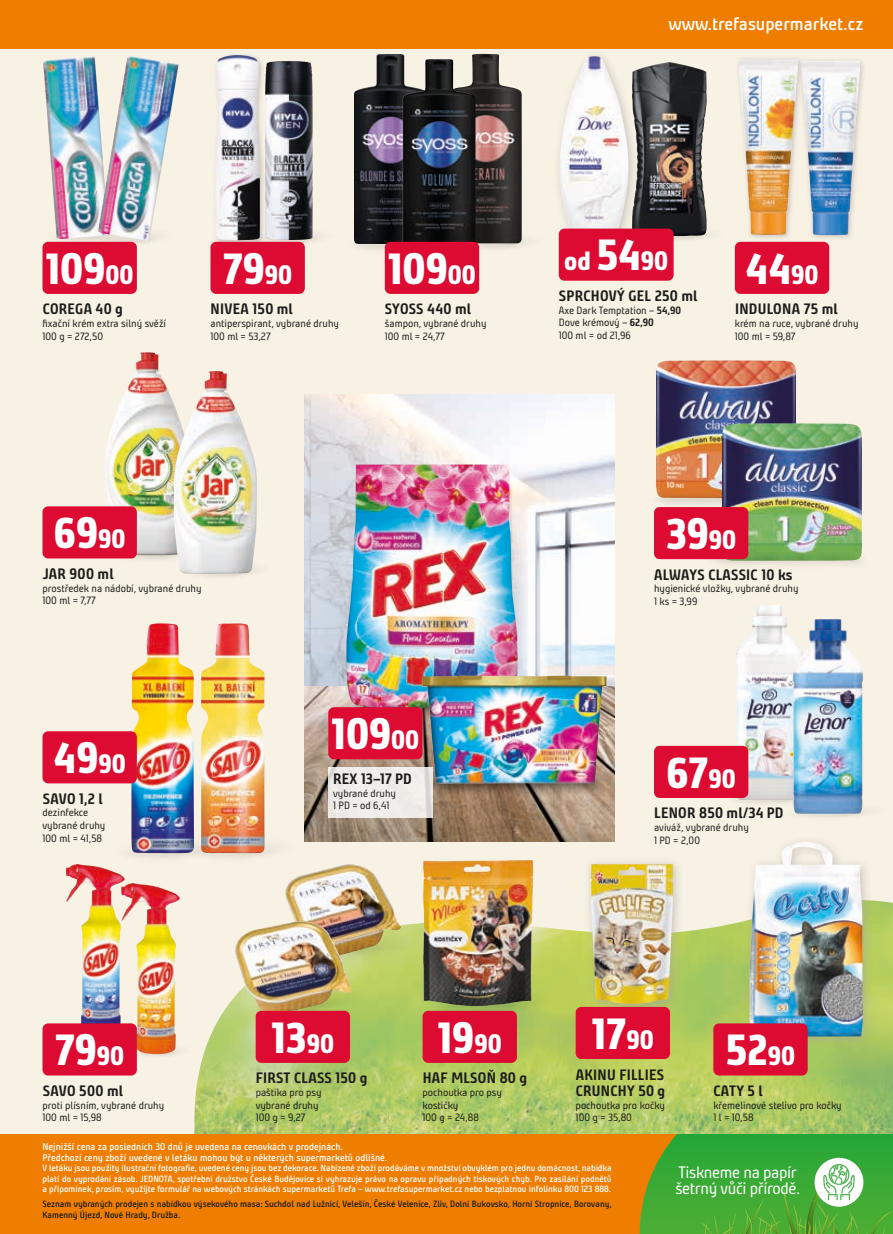
<style>
.page{position:relative;width:893px;height:1234px;background:#fff}
.page>*{position:absolute;margin:0;border:0;box-sizing:border-box;transform-origin:0 0}
.t1{font:800 43.35px "Bunday Clean";color:#fff}
.t2{font:800 26.25px "Bunday Clean";color:#fff}
.t3{font:600 18px "Bunday Clean";color:#fff}
.t4{font:16.5px/16.5px "Bunday Clean";letter-spacing:-.02em;color:#fff}
.t5{font:700 15px/16.5px "Bunday Clean";letter-spacing:.02em;color:#1d1d1b}
.t6{font:10.5px/12.6px "Bunday Clean";color:#1d1d1b}
.t7{font:600 9.75px/10.5px "Bunday Clean";color:#fff}
.t8{font:600 9px/10.5px "Bunday Clean";color:#fff;text-align:justify}
.t9{font:600 9px/10.5px "Bunday Clean";color:#1d1d1b}
.s1{font-size:26.25px}
.s2{font-size:43.35px}
.s3{font-weight:700}
</style>
<div class="page">
<div style="left:0;top:48px;width:893px;height:1085px;background:#f8f2e5"></div>
<img style="left:193px;top:899px;width:700px;height:234px">
<div style="left:584px;top:856px;width:100px;height:159px;background:#a9a2a2;opacity:.6"></div>
<img style="left:591px;top:863px;width:82px;height:140px">
<div style="left:742px;top:834px;width:133px;height:214px;background:#a9a2a2;opacity:.6"></div>
<img style="left:749px;top:841px;width:114px;height:195px">
<div style="left:0;top:0;width:893px;height:48px;background:#ef7d00"></div>
<div style="left:213px;top:52px;width:54px;height:194px;background:#a9a2a2;opacity:.57"></div>
<img style="left:215px;top:55px;width:45px;height:185px">
<div style="left:576px;top:1006px;width:94px;height:52px;background:#dd0a32;border-radius:6px"></div>
<div style="left:713px;top:1023px;width:95px;height:52px;background:#dd0a32;border-radius:6px"></div>
<div style="left:0;top:1133px;width:893px;height:100px;background:#ef7d00"></div>
<svg style="left:640px;top:1133px;width:253px;height:100px;background:#50ad3f"></svg>
<div style="left:735px;top:55px;width:69px;height:186px;background:#a9a2a2;opacity:.6"></div>
<img style="left:739px;top:59px;width:58px;height:176px">
<div style="left:797px;top:57px;width:69px;height:184px;background:#a9a2a2;opacity:.6"></div>
<img style="left:801px;top:61px;width:59px;height:174px">
<div style="left:735px;top:242px;width:94px;height:52px;background:#dd0a32;border-radius:6px"></div>
<img style="left:101px;top:823px;width:99px;height:55px">
<img style="left:131px;top:623px;width:63px;height:229px">
<img style="left:173px;top:824px;width:131px;height:55px">
<img style="left:200px;top:623px;width:65px;height:230px">
<div style="left:43px;top:731px;width:94px;height:52px;background:#dd0a32;border-radius:6px"></div>
<img style="left:65px;top:863px;width:61px;height:160px">
<img style="left:137px;top:1032px;width:63px;height:35px">
<img style="left:121px;top:882px;width:59px;height:171px">
<div style="left:43px;top:1023px;width:94px;height:52px;background:#dd0a32;border-radius:6px"></div>
<div style="left:553px;top:49px;width:87px;height:195px;background:#a9a2a2;opacity:.57"></div>
<img style="left:559px;top:56px;width:70px;height:172px">
<img style="left:674px;top:216px;width:62px;height:35px">
<img style="left:632px;top:62px;width:75px;height:174px">
<div style="left:559px;top:228px;width:115px;height:52px;background:#dd0a32;border-radius:6px"></div>
<img style="left:104px;top:555px;width:71px;height:21px">
<img style="left:105px;top:352px;width:84px;height:203px">
<div style="left:43px;top:506px;width:94px;height:52px;background:#dd0a32;border-radius:6px"></div>
<div style="left:175px;top:544px;width:119px;height:49px;background:#f8f2e5"></div>
<img style="left:174px;top:371px;width:83px;height:203px">
<img style="left:641px;top:480px;width:80px;height:36px">
<img style="left:656px;top:360px;width:140px;height:138px">
<img style="left:689px;top:532px;width:182px;height:49px">
<img style="left:721px;top:423px;width:141px;height:137px">
<div style="left:654px;top:507px;width:94px;height:52px;background:#dd0a32;border-radius:6px"></div>
<img style="left:304px;top:685px;width:310px;height:156px">
<img style="left:304px;top:395px;width:310px;height:290px">
<img style="left:37px;top:210px;width:45px;height:47px">
<img style="left:43px;top:56px;width:55px;height:183px">
<img style="left:82px;top:213px;width:114px;height:46px">
<img style="left:98px;top:56px;width:81px;height:185px">
<div style="left:43px;top:242px;width:94px;height:52px;background:#dd0a32;border-radius:6px"></div>
<img style="left:243px;top:213px;width:111px;height:47px">
<img style="left:265px;top:61px;width:48px;height:179px">
<div style="left:210px;top:242px;width:95px;height:52px;background:#dd0a32;border-radius:6px"></div>
<img style="left:337px;top:218px;width:228px;height:47px">
<img style="left:354px;top:54px;width:73px;height:190px">
<img style="left:450px;top:54px;width:72px;height:189px">
<img style="left:403px;top:59px;width:73px;height:183px">
<div style="left:385px;top:242px;width:94px;height:52px;background:#dd0a32;border-radius:6px"></div>
<img style="left:711px;top:797px;width:62px;height:19px">
<img style="left:736px;top:605px;width:67px;height:195px">
<img style="left:773px;top:791px;width:120px;height:39px">
<img style="left:792px;top:619px;width:71px;height:194px">
<div style="left:654px;top:745px;width:94px;height:52px;background:#dd0a32;border-radius:6px"></div>
<img style="left:334px;top:680px;width:88px;height:29px">
<img style="left:346px;top:464px;width:172px;height:244px">
<img style="left:409px;top:754px;width:199px;height:53px">
<img style="left:422px;top:675px;width:185px;height:109px">
<div style="left:328px;top:766px;width:104px;height:51px;background:#f0ece9"></div>
<div style="left:328px;top:707px;width:95px;height:52px;background:#dd0a32;border-radius:6px"></div>
<img style="left:269px;top:915px;width:154px;height:66px">
<img style="left:285px;top:863px;width:116px;height:95px">
<img style="left:242px;top:975px;width:131px;height:55px">
<img style="left:235px;top:921px;width:117px;height:93px">
<div style="left:256px;top:1010px;width:94px;height:52px;background:#dd0a32;border-radius:6px"></div>
<img style="left:411px;top:972px;width:177px;height:57px">
<img style="left:423px;top:859px;width:110px;height:146px">
<div style="left:423px;top:1010px;width:94px;height:52px;background:#dd0a32;border-radius:6px"></div>
<h3 class="t3" style="left:668px;top:12px;width:196px">www.trefasupermarket.cz</h3>
<h1 class="t1" style="left:46px;top:239px;width:89px">109<span class="s1">00</span></h1>
<h3 class="t5" style="left:43px;top:301px;width:82px">COREGA 40 g</h3>
<p class="t6" style="left:43px;top:317px;width:125px">fixační krém extra silný svěží<br>100 g = 272,50</p>
<h1 class="t1" style="left:223px;top:239px;width:71px">79<span class="s1">90</span></h1>
<h3 class="t5" style="left:211px;top:301px;width:84px">NIVEA 150 ml</h3>
<p class="t6" style="left:210px;top:317px;width:130px">antiperspirant, vybrané druhy<br>100 ml = 53,27</p>
<h1 class="t1" style="left:388px;top:239px;width:89px">109<span class="s1">00</span></h1>
<h3 class="t5" style="left:385px;top:301px;width:88px">SYOSS 440 ml</h3>
<p class="t6" style="left:385px;top:317px;width:103px">šampon, vybrané druhy<br>100 ml = 24,77</p>
<h2 class="t2" style="left:564px;top:243px;width:105px">od <span class="s2">54</span>90</h2>
<h3 class="t5" style="left:559px;top:287px;width:140px">SPRCHOVÝ GEL 250 ml</h3>
<p class="t6" style="left:559px;top:304px;width:124px">Axe Dark Temptation – <span class="s3">54,90<br></span>Dove krémový – <span class="s3">62,90<br></span>100 ml = od 21,96</p>
<h1 class="t1" style="left:746px;top:239px;width:74px">44<span class="s1">90</span></h1>
<h3 class="t5" style="left:735px;top:301px;width:104px">INDULONA 75 ml</h3>
<p class="t6" style="left:735px;top:317px;width:125px">krém na ruce, vybrané druhy<br>100 ml = 59,87</p>
<h1 class="t1" style="left:54px;top:504px;width:73px">69<span class="s1">90</span></h1>
<h3 class="t5" style="left:43px;top:565px;width:73px">JAR 900 ml</h3>
<p class="t6" style="left:43px;top:581px;width:160px">prostředek na nádobí, vybrané druhy<br>100 ml = 7,77</p>
<h1 class="t1" style="left:54px;top:728px;width:74px">49<span class="s1">90</span></h1>
<h3 class="t5" style="left:43px;top:790px;width:62px">SAVO 1,2 l</h3>
<p class="t6" style="left:43px;top:806px;width:64px">dezinfekce vybrané druhy<br>100 ml = 41,58</p>
<h1 class="t1" style="left:332px;top:704px;width:89px">109<span class="s1">00</span></h1>
<h3 class="t5" style="left:333px;top:770px;width:80px">REX 13–17 PD</h3>
<p class="t6" style="left:333px;top:786px;width:64px">vybrané druhy<br>1 PD = od 6,41</p>
<h1 class="t1" style="left:666px;top:504px;width:72px">39<span class="s1">90</span></h1>
<h3 class="t5" style="left:654px;top:566px;width:140px">ALWAYS CLASSIC 10 ks</h3>
<p class="t6" style="left:654px;top:582px;width:146px">hygienické vložky, vybrané druhy<br>1 ks = 3,99</p>
<h1 class="t1" style="left:666px;top:743px;width:71px">67<span class="s1">90</span></h1>
<h3 class="t5" style="left:654px;top:804px;width:131px">LENOR 850 ml/34 PD</h3>
<p class="t6" style="left:654px;top:821px;width:96px">aviváž, vybrané druhy<br>1 PD = 2,00</p>
<h1 class="t1" style="left:55px;top:1020px;width:71px">79<span class="s1">90</span></h1>
<h3 class="t5" style="left:43px;top:1082px;width:82px">SAVO 500 ml</h3>
<p class="t6" style="left:43px;top:1098px;width:123px">proti plísním, vybrané druhy<br>100 ml = 15,98</p>
<h1 class="t1" style="left:271px;top:1008px;width:64px">13<span class="s1">90</span></h1>
<h3 class="t5" style="left:256px;top:1069px;width:113px">FIRST CLASS 150 g</h3>
<p class="t6" style="left:256px;top:1085px;width:67px">paštika pro psy vybrané druhy<br>100 g = 9,27</p>
<h1 class="t1" style="left:438px;top:1008px;width:65px">19<span class="s1">90</span></h1>
<h3 class="t5" style="left:423px;top:1069px;width:106px">HAF MLSOŇ 80 g</h3>
<p class="t6" style="left:423px;top:1085px;width:81px">pochoutka pro psy kostičky<br>100 g = 24,88</p>
<h1 class="t1" style="left:592px;top:1004px;width:63px">17<span class="s1">90</span></h1>
<h3 class="t5" style="left:576px;top:1065px;width:91px">AKINU FILLIES<br>CRUNCHY 50 g</h3>
<p class="t6" style="left:576px;top:1098px;width:91px">pochoutka pro kočky<br>100 g = 35,80</p>
<h1 class="t1" style="left:726px;top:1020px;width:71px">52<span class="s1">90</span></h1>
<h3 class="t5" style="left:713px;top:1082px;width:51px">CATY 5 l</h3>
<p class="t6" style="left:713px;top:1098px;width:130px">křemelinové stelivo pro kočky<br>1 l = 10,58</p>
<p class="t7" style="left:43px;top:1141px;width:346px">Nejnižší cena za posledních 30 dnů je uvedena na cenovkách v prodejnách.<br>Předchozí ceny zboží uvedené v letáku mohou být u některých supermarketů odlišné.</p>
<p class="t8" style="left:43px;top:1162px;width:570px">V letáku jsou použity ilustrační fotografie, uvedené ceny jsou bez dekorace. Nabízené zboží prodáváme v množství obvyklém pro jednu domácnost, nabídka platí do vyprodání zásob. JEDNOTA, spotřební družstvo České Budějovice si vyhrazuje právo na opravu případných tiskových chyb. Pro zasílání podnětů a připomínek, prosím, využijte formulář na webových stránkách supermarketů Trefa – www.trefasupermarket.cz nebo bezplatnou infolinku 800 123 888.</p>
<p class="t9" style="left:43px;top:1198px;width:571px">Seznam vybraných prodejen s nabídkou výsekového masa: Suchdol nad Lužnicí, Velešín, České Velenice, Zliv, Dolní Bukovsko, Horní Stropnice, Borovany,<br>Kamenný Újezd, Nové Hrady, Družba.</p>
<h3 class="t4" style="left:675px;top:1163px;width:126px">Tiskneme na papír šetrný vůči přírodě.</h3>
</div>
